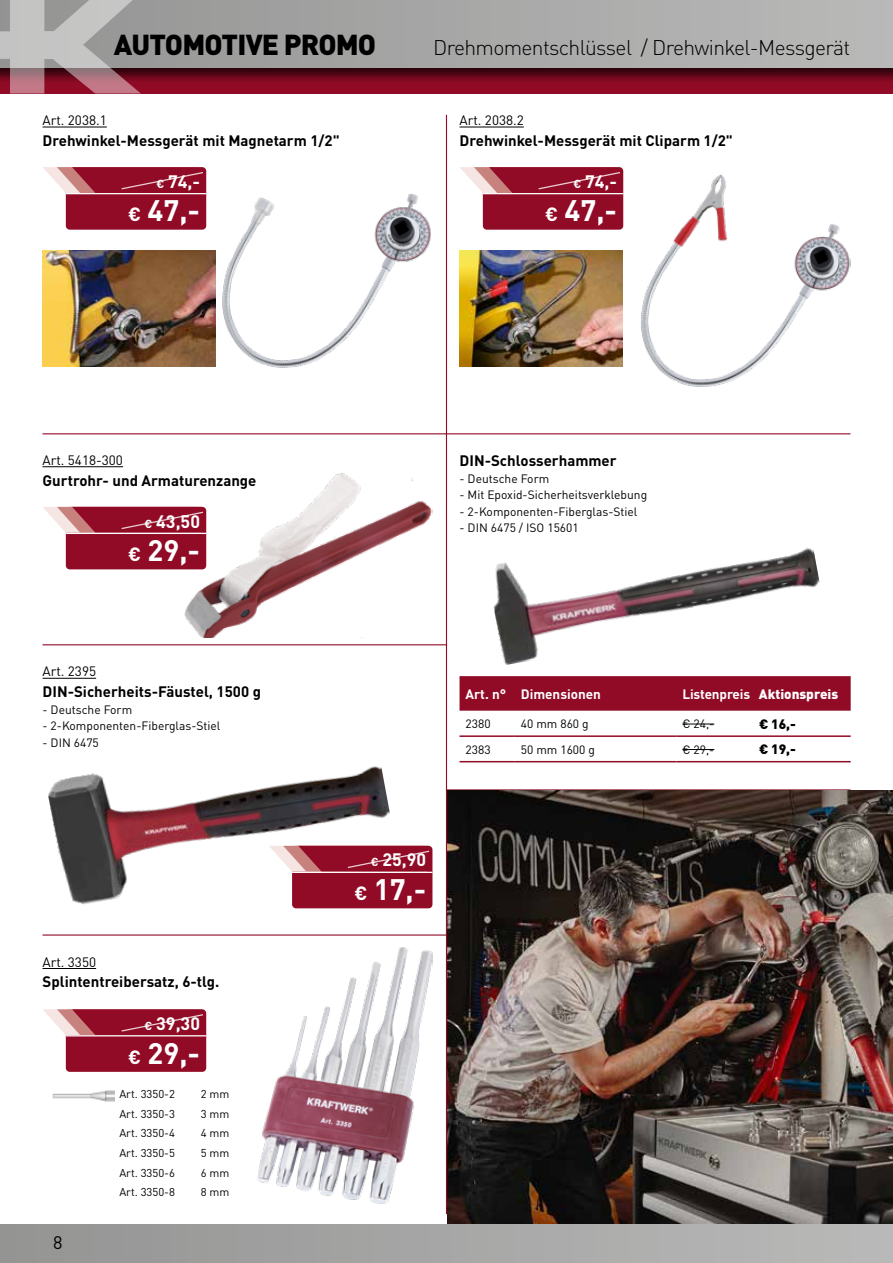
<style>
.page{position:relative;width:893px;height:1263px;background:#fff}
.page>*{position:absolute;margin:0;border:0;box-sizing:border-box;transform-origin:0 0}
.t1{font:700 29.25px "DIN Pro";color:#fff}
.t2{font:900 28.5px "DIN Pro";letter-spacing:-.03em;color:#000}
.t3{font:300 21px "DIN Pro";letter-spacing:-.03em;color:#000}
.t4{font:18px "DIN Pro";color:#000}
.t5{font:700 17.85px "DIN Pro";color:#fff}
.t6{font:700 15px "DIN Pro";color:#000}
.t7{font:13.5px "DIN Pro";color:#000}
.t8{font:900 13.5px "DIN Pro";color:#fff}
.t9{font:700 13.5px "DIN Pro";color:#fff}
.t10{font:900 13.5px/25.5px "DIN Pro";color:#000}
.t11{font:12px "DIN Pro";color:#000}
.t12{font:11.25px "DIN Pro";color:#000}
.s1{font-size:11.55px}
.s2{font-size:19.05px}
.s3{font-weight:700}
</style>
<div class="page">
<svg style="left:151px;top:0;width:742px;height:67px;background:#a9a9a8"></svg>
<div style="left:0;top:1225px;width:893px;height:38px;background:linear-gradient(to right,#949493,#b9b9b9)"></div>
<div style="left:0;top:67px;width:893px;height:28px;background:#000;opacity:.75"></div>
<svg style="left:0;top:0;width:151px;height:94px;background:#a89196"></svg>
<img style="left:222px;top:194px;width:209px;height:174px">
<img style="left:43px;top:251px;width:172px;height:116px">
<img style="left:183px;top:473px;width:249px;height:164px">
<img style="left:258px;top:947px;width:174px;height:256px">
<img style="left:52px;top:1090px;width:62px;height:12px">
<img style="left:493px;top:548px;width:327px;height:117px">
<img style="left:48px;top:766px;width:348px;height:141px">
<img style="left:459px;top:251px;width:164px;height:116px">
<img style="left:641px;top:174px;width:209px;height:213px">
<hr style="left:43px;top:433px;width:807px;height:1px;background:#910b26">
<hr style="left:43px;top:644px;width:404px;height:1px;background:#910b26">
<hr style="left:43px;top:934px;width:404px;height:1px;background:#910b26">
<hr style="left:446px;top:789px;width:404px;height:1px;background:#910b26">
<div style="left:459px;top:676px;width:392px;height:35px;background:#910b26"></div>
<hr style="left:459px;top:735px;width:56px;height:2px;background:#910b26">
<hr style="left:515px;top:735px;width:161px;height:2px;background:#910b26">
<hr style="left:676px;top:735px;width:77px;height:2px;background:#910b26">
<hr style="left:753px;top:735px;width:98px;height:2px;background:#910b26">
<hr style="left:459px;top:761px;width:56px;height:1px;background:#910b26">
<hr style="left:515px;top:761px;width:161px;height:1px;background:#910b26">
<hr style="left:676px;top:761px;width:77px;height:1px;background:#910b26">
<hr style="left:753px;top:761px;width:98px;height:1px;background:#910b26">
<hr style="left:682px;top:724px;width:32px;height:1px;background:#000">
<hr style="left:682px;top:749px;width:32px;height:1px;background:#000">
<img style="left:447px;top:790px;width:446px;height:434px">
<hr style="left:43px;top:678px;width:53px;height:1px;background:#000">
<hr style="left:43px;top:968px;width:53px;height:1px;background:#000">
<hr style="left:446px;top:115px;width:1px;height:1099px;background:#910b26">
<hr style="left:43px;top:127px;width:64px;height:1px;background:#000">
<hr style="left:43px;top:466px;width:80px;height:1px;background:#000">
<hr style="left:459px;top:127px;width:65px;height:1px;background:#000">
<div style="left:66px;top:167px;width:140px;height:63px;background:#910b26;border-radius:4px"></div>
<hr style="left:66px;top:193px;width:140px;height:1px;background:#fff">
<svg style="left:43px;top:167px;width:161px;height:26px"></svg>
<div style="left:66px;top:507px;width:140px;height:62px;background:#910b26;border-radius:4px"></div>
<hr style="left:66px;top:533px;width:140px;height:1px;background:#fff">
<svg style="left:43px;top:507px;width:161px;height:26px"></svg>
<div style="left:292px;top:846px;width:140px;height:62px;background:#910b26;border-radius:4px"></div>
<hr style="left:292px;top:872px;width:140px;height:1px;background:#fff">
<svg style="left:268px;top:846px;width:163px;height:26px"></svg>
<div style="left:66px;top:1009px;width:140px;height:63px;background:#910b26;border-radius:4px"></div>
<hr style="left:66px;top:1035px;width:140px;height:1px;background:#fff">
<svg style="left:43px;top:1009px;width:161px;height:26px"></svg>
<div style="left:483px;top:167px;width:140px;height:63px;background:#910b26;border-radius:4px"></div>
<hr style="left:483px;top:193px;width:140px;height:1px;background:#fff">
<svg style="left:460px;top:167px;width:161px;height:26px"></svg>
<h2 class="t2" style="left:114px;top:21px;width:264px">AUTOMOTIVE PROMO</h2>
<h3 class="t3" style="left:433px;top:31px;width:419px">Drehmomentschlüssel / Drehwinkel-Messgerät</h3>
<p class="t7" style="left:43px;top:110px;width:66px">Art. 2038.1</p>
<p class="t6" style="left:43px;top:129px;width:299px">Drehwinkel-Messgerät mit Magnetarm 1/2"</p>
<p class="t7" style="left:459px;top:110px;width:66px">Art. 2038.2</p>
<p class="t6" style="left:459px;top:129px;width:275px">Drehwinkel-Messgerät mit Cliparm 1/2"</p>
<h3 class="t5" style="left:156px;top:167px;width:45px"><span class="s1">€</span> 74,-</h3>
<h3 class="t5" style="left:573px;top:167px;width:45px"><span class="s1">€</span> 74,-</h3>
<h1 class="t1" style="left:128px;top:188px;width:73px"><span class="s2">€</span> 47,-</h1>
<h1 class="t1" style="left:545px;top:188px;width:73px"><span class="s2">€</span> 47,-</h1>
<p class="t7" style="left:43px;top:450px;width:82px">Art. 5418-300</p>
<p class="t6" style="left:43px;top:468px;width:215px">Gurtrohr- und Armaturenzange</p>
<h3 class="t5" style="left:145px;top:507px;width:57px"><span class="s1">€</span> 43,50</h3>
<h1 class="t1" style="left:128px;top:528px;width:73px"><span class="s2">€</span> 29,-</h1>
<p class="t7" style="left:43px;top:661px;width:55px">Art. 2395</p>
<p class="t6" style="left:43px;top:680px;width:220px">DIN-Sicherheits-Fäustel, 1500 g</p>
<p class="t11" style="left:43px;top:700px;width:91px">- Deutsche Form</p>
<p class="t11" style="left:43px;top:717px;width:179px">- 2-Komponenten-Fiberglas-Stiel</p>
<p class="t11" style="left:43px;top:733px;width:58px">- DIN 6475</p>
<p class="t7" style="left:43px;top:951px;width:55px">Art. 3350</p>
<p class="t6" style="left:43px;top:970px;width:178px">Splintentreibersatz, 6-tlg.</p>
<h3 class="t5" style="left:145px;top:1009px;width:57px"><span class="s1">€</span> 39,30</h3>
<h1 class="t1" style="left:128px;top:1030px;width:73px"><span class="s2">€</span> 29,-</h1>
<h3 class="t4" style="left:53px;top:1229px;width:11px">8</h3>
<p class="t12" style="left:119px;top:1085px;width:57px">Art. 3350-2</p>
<p class="t12" style="left:201px;top:1085px;width:30px">2 mm</p>
<p class="t12" style="left:119px;top:1105px;width:57px">Art. 3350-3</p>
<p class="t12" style="left:201px;top:1105px;width:30px">3 mm</p>
<p class="t12" style="left:119px;top:1125px;width:57px">Art. 3350-4</p>
<p class="t12" style="left:201px;top:1125px;width:30px">4 mm</p>
<p class="t12" style="left:119px;top:1144px;width:57px">Art. 3350-5</p>
<p class="t12" style="left:201px;top:1144px;width:30px">5 mm</p>
<p class="t12" style="left:119px;top:1164px;width:57px">Art. 3350-6</p>
<p class="t12" style="left:201px;top:1164px;width:30px">6 mm</p>
<p class="t12" style="left:119px;top:1183px;width:57px">Art. 3350-8</p>
<p class="t12" style="left:201px;top:1183px;width:30px">8 mm</p>
<p class="t6" style="left:459px;top:449px;width:159px">DIN-Schlosserhammer</p>
<p class="t11" style="left:459px;top:469px;width:91px">- Deutsche Form</p>
<p class="t11" style="left:459px;top:485px;width:189px">- Mit Epoxid-Sicherheitsverklebung</p>
<p class="t11" style="left:459px;top:502px;width:179px">- 2-Komponenten-Fiberglas-Stiel</p>
<p class="t11" style="left:459px;top:518px;width:121px">- DIN 6475 / ISO 15601</p>
<h3 class="t5" style="left:371px;top:846px;width:57px"><span class="s1">€</span> 25,90</h3>
<h1 class="t1" style="left:354px;top:866px;width:73px"><span class="s2">€</span> 17,-</h1>
<p class="t9" style="left:465px;top:683px;width:137px">Art. n° Dimensionen</p>
<p class="t8" style="left:682px;top:683px;width:157px"><span class="s3">Listenpreis</span> Aktionspreis</p>
<p class="t11" style="left:465px;top:714px;width:27px">2380</p>
<p class="t11" style="left:521px;top:714px;width:69px">40 mm 860 g</p>
<p class="t11" style="left:682px;top:714px;width:33px">€ 24,-</p>
<p class="t11" style="left:465px;top:740px;width:27px">2383</p>
<p class="t11" style="left:521px;top:740px;width:76px">50 mm 1600 g</p>
<p class="t11" style="left:682px;top:740px;width:33px">€ 29,-</p>
<p class="t10" style="left:759px;top:710px;width:38px">€ 16,- € 19,-</p>
</div>
